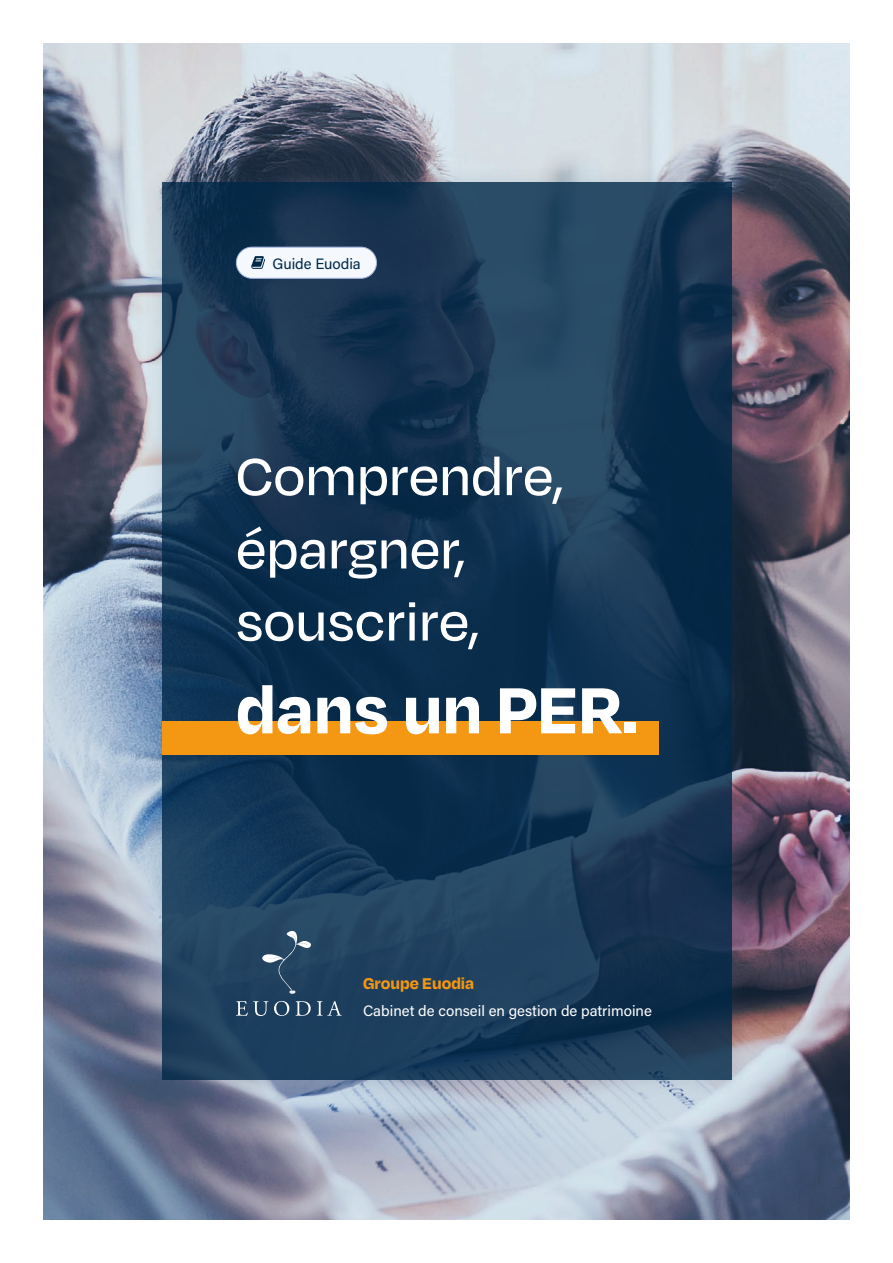
<style>
.page{position:relative;width:893px;height:1263px;background:#fff}
.page>*{position:absolute;margin:0;border:0;box-sizing:border-box;transform-origin:0 0}
.t1{font:700 75px "Degular";color:#fff}
.t2{font:500 60px/72.8px "Degular";color:#fff}
.t3{font:700 18px "Degular";color:#f49712}
.t4{font:15px "Acumin Pro";color:#fff}
.t5{font:15px "Acumin Pro";color:#002848}
</style>
<div class="page">
<img style="left:43px;top:43px;width:807px;height:1177px">
<div style="left:142px;top:163px;width:609px;height:936px;background:#415c7a;opacity:.2"></div>
<svg style="left:162px;top:183px;width:569px;height:897px"></svg>
<div style="left:236px;top:247px;width:140px;height:31px;background:#f5f8fd;border-radius:16px"></div>
<svg style="left:251px;top:256px;width:14px;height:13px"></svg>
<div style="left:236px;top:247px;width:141px;height:32px;border:1px solid #a5b5de;border-radius:16px"></div>
<div style="left:162px;top:721px;width:496px;height:34px;background:#f49712"></div>
<svg style="left:236px;top:1001px;width:53px;height:15px"></svg>
<svg style="left:296px;top:1001px;width:15px;height:15px"></svg>
<svg style="left:317px;top:1001px;width:25px;height:15px"></svg>
<svg style="left:260px;top:930px;width:52px;height:64px"></svg>
<p class="t5" style="left:272px;top:253px;width:90px">Guide Euodia</p>
<h2 class="t2" style="left:236px;top:437px;width:329px">Comprendre, épargner, souscrire,</h2>
<h1 class="t1" style="left:236px;top:662px;width:403px">dans un PER.</h1>
<p class="t3" style="left:363px;top:972px;width:113px">Groupe Euodia</p>
<p class="t4" style="left:363px;top:1000px;width:290px">Cabinet de conseil en gestion de patrimoine</p>
</div>
